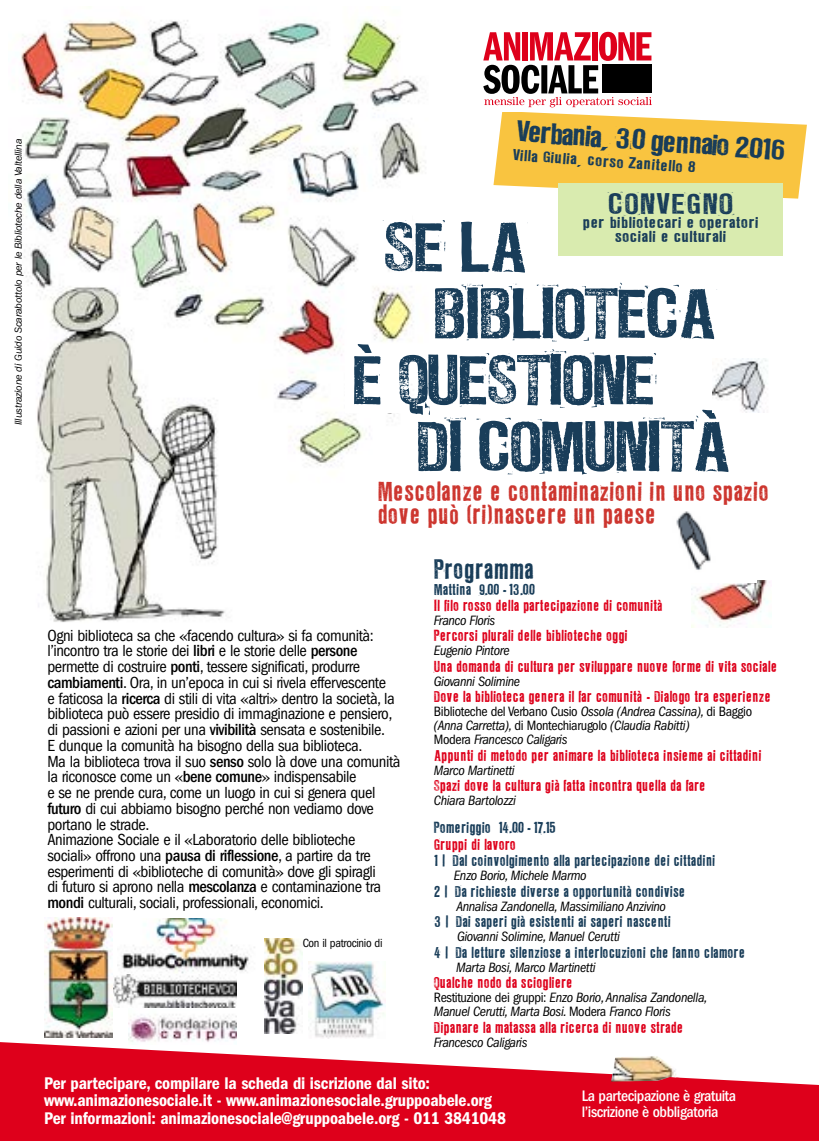
<style>
.page{position:relative;width:819px;height:1141px;background:#fff}
.page>*{position:absolute;margin:0;border:0;box-sizing:border-box;transform-origin:0 0}
.t1{font:63px "LL Rubber Grotesque";letter-spacing:-.075em;color:#193d59;scale:1.2 1}
.t2{font:26.25px "LL Rubber Grotesque";color:#193d59;scale:1.25 1}
.t3{font:24.5px/22.8px "LL Rubber Grotesque";letter-spacing:-.025em;color:#cd362f}
.t4{font:24.5px "LL Rubber Grotesque";letter-spacing:-.025em;color:#193d59}
.t5{font:17.5px/17.5px "ITC Franklin Gothic Std Dm Cd";letter-spacing:-.01em;color:#fff}
.t6{font:condensed 16.62px/15.8px "ITC Franklin Gothic Std";letter-spacing:-.025em;color:#000}
.t7{font:500 condensed 15.75px/15.8px "ITC Franklin Gothic Std";letter-spacing:-.025em;color:#fff}
.t8{font:italic condensed 14px/14px "ITC Franklin Gothic Std";letter-spacing:-.025em;color:#000}
.t9{font:14px "LL Rubber Grotesque";letter-spacing:-.025em;color:#de001b}
.t10{font:14px "LL Rubber Grotesque";letter-spacing:-.025em;color:#193d59}
.t11{font:14px/14px "LL Rubber Grotesque";letter-spacing:-.025em;color:#193d59;text-align:center;scale:1.25 1}
.t12{font:condensed 12.25px "ITC Franklin Gothic Std";letter-spacing:-.025em;color:#000}
.t13{font:italic 10.5px "ITC Franklin Gothic Std";letter-spacing:-.025em;color:#000}
.s1{font-family:"Simoncini Garamond Std";font-stretch:normal}
.s2{font-weight:500}
.s3{font-style:normal}
</style>
<div class="page">
<img style="left:118px;top:919px;width:137px;height:73px">
<svg style="left:0;top:1042px;width:819px;height:99px;fill:#de001b"></svg>
<img style="left:21px;top:20px;width:400px;height:602px">
<img style="left:691px;top:580px;width:79px;height:47px">
<div style="left:434px;top:554px;width:322px;height:29px;background:#fff"></div>
<svg style="left:483px;top:32px;width:323px;height:167px"></svg>
<div style="left:601px;top:65px;width:50px;height:28px;background:#000"></div>
<div style="left:557px;top:184px;width:225px;height:72px;background:#d9ebaf"></div>
<img style="left:265px;top:938px;width:38px;height:95px">
<div style="left:360px;top:192px;width:52px;height:73px;background:#fff"></div>
<div style="left:345px;top:355px;width:64px;height:57px;background:#fff"></div>
<img style="left:676px;top:511px;width:35px;height:59px">
<img style="left:712px;top:358px;width:56px;height:54px">
<img style="left:611px;top:1056px;width:65px;height:26px">
<svg style="left:657px;top:1077px;width:29px;height:6px"></svg>
<img style="left:129px;top:1014px;width:107px;height:31px">
<img style="left:113px;top:974px;width:123px;height:34px">
<img style="left:309px;top:962px;width:76px;height:76px">
<img style="left:44px;top:918px;width:69px;height:119px">
<p class="t13" style="left:13px;top:425px;width:288px;rotate:-90deg">Illustrazione di Guido Scarabottolo per le Biblioteche della Valtellina</p>
<h2 class="t2" style="left:517px;top:115px;width:218px;rotate:4deg">Verbania, 30 gennaio 2016</h2>
<p class="t11" style="left:513px;top:148px;width:149px;rotate:4deg">Villa Giulia, corso Zanitello 8</p>
<h2 class="t2" style="left:607px;top:188px;width:102px">CONVEGNO</h2>
<p class="t11" style="left:582px;top:216px;width:143px">per bibliotecari e operatori sociali e culturali</p>
<h1 class="t1" style="left:382px;top:208px;width:123px">SE LA</h1>
<h1 class="t1" style="left:431px;top:275px;width:240px">BIBLIOTECA</h1>
<h1 class="t1" style="left:350px;top:341px;width:258px">È QUESTIONE</h1>
<h1 class="t1" style="left:415px;top:408px;width:266px">DI COMUNITÀ</h1>
<h3 class="t3" style="left:377px;top:481px;width:394px">Mescolanze e contaminazioni in uno spazio dove può (ri)nascere un paese</h3>
<p class="t6" style="left:47px;top:627px;width:354px">Ogni biblioteca sa che <span class="s1">«</span>facendo cultura<span class="s1">»</span> si fa comunità: l’incontro tra le storie dei <span class="s2">libri</span> e le storie delle <span class="s2">persone </span>permette di costruire <span class="s2">ponti</span>, tessere significati, produrre <span class="s2">cambiamenti</span>. Ora, in un’epoca in cui si rivela effervescente<br>e faticosa la <span class="s2">ricerca</span> di stili di vita <span class="s1">«</span>altri<span class="s1">»</span> dentro la società, la biblioteca può essere presidio di immaginazione e pensiero, di passioni e azioni per una <span class="s2">vivibilità</span> sensata e sostenibile.<br>E dunque la comunità ha bisogno della sua biblioteca.<br>Ma la biblioteca trova il suo <span class="s2">senso</span> solo là dove una comunità la riconosce come un <span class="s1">«</span><span class="s2">bene comune</span><span class="s1">»</span> indispensabile<br>e se ne prende cura, come un luogo in cui si genera quel <span class="s2">futuro</span> di cui abbiamo bisogno perché non vediamo dove portano le strade.<br>Animazione Sociale e il <span class="s1">«</span>Laboratorio delle biblioteche sociali<span class="s1">»</span> offrono una <span class="s2">pausa di riflessione</span>, a partire da tre esperimenti di <span class="s1">«</span>biblioteche di comunità<span class="s1">»</span> dove gli spiragli<br>di futuro si aprono nella <span class="s2">mescolanza</span> e contaminazione tra <span class="s2">mondi</span> culturali, sociali, professionali, economici.</p>
<p class="t12" style="left:303px;top:936px;width:81px">Con il patrocinio di</p>
<h3 class="t4" style="left:434px;top:554px;width:102px">Programma</h3>
<p class="t10" style="left:434px;top:580px;width:103px">Mattina 9.00 - 13.00</p>
<p class="t9" style="left:434px;top:597px;width:230px">Il filo rosso della partecipazione di comunità</p>
<p class="t8" style="left:434px;top:613px;width:63px">Franco Floris</p>
<p class="t9" style="left:434px;top:627px;width:196px">Percorsi plurali delle biblioteche oggi</p>
<p class="t8" style="left:434px;top:644px;width:77px">Eugenio Pintore</p>
<p class="t9" style="left:434px;top:658px;width:345px">Una domanda di cultura per sviluppare nuove forme di vita sociale</p>
<p class="t8" style="left:434px;top:674px;width:88px">Giovanni Solimine</p>
<p class="t9" style="left:434px;top:688px;width:338px">Dove la biblioteca genera il far comunità - Dialogo tra esperienze</p>
<p class="t8" style="left:434px;top:705px;width:320px"><span class="s3">Biblioteche del Verbano Cusio</span> Ossola (Andrea Cassina), <span class="s3">di Baggio </span>(Anna Carretta), <span class="s3">di Montechiarugolo</span> (Claudia Rabitti)<br><span class="s3">Modera</span> Francesco Caligaris</p>
<p class="t9" style="left:434px;top:747px;width:329px">Appunti di metodo per animare la biblioteca insieme ai cittadini</p>
<p class="t8" style="left:434px;top:763px;width:82px">Marco Martinetti</p>
<p class="t9" style="left:434px;top:777px;width:273px">Spazi dove la cultura già fatta incontra quella da fare</p>
<p class="t8" style="left:434px;top:794px;width:84px">Chiara Bartolozzi</p>
<p class="t10" style="left:434px;top:819px;width:124px">Pomeriggio 14.00 - 17.15</p>
<p class="t9" style="left:434px;top:836px;width:84px">Gruppi di lavoro</p>
<p class="t10" style="left:434px;top:852px;width:283px">1 | Dal coinvolgimento alla partecipazione dei cittadini</p>
<p class="t8" style="left:454px;top:869px;width:134px">Enzo Borio, Michele Marmo</p>
<p class="t10" style="left:434px;top:883px;width:253px">2 | Da richieste diverse a opportunità condivise</p>
<p class="t8" style="left:456px;top:899px;width:211px">Annalisa Zandonella, Massimiliano Anzivino</p>
<p class="t10" style="left:434px;top:913px;width:239px">3 | Dai saperi già esistenti ai saperi nascenti</p>
<p class="t8" style="left:457px;top:930px;width:164px">Giovanni Solimine, Manuel Cerutti</p>
<p class="t10" style="left:434px;top:944px;width:313px">4 | Da letture silenziose a interlocuzioni che fanno clamore</p>
<p class="t8" style="left:456px;top:960px;width:141px">Marta Bosi, Marco Martinetti</p>
<p class="t9" style="left:434px;top:974px;width:141px">Qualche nodo da sciogliere</p>
<p class="t8" style="left:434px;top:991px;width:275px"><span class="s3">Restituzione dei gruppi:</span> Enzo Borio, Annalisa Zandonella,<br>Manuel Cerutti, Marta Bosi. <span class="s3">Modera</span> Franco Floris</p>
<p class="t9" style="left:434px;top:1019px;width:251px">Dipanare la matassa alla ricerca di nuove strade</p>
<p class="t8" style="left:434px;top:1035px;width:95px">Francesco Caligaris</p>
<p class="t5" style="left:44px;top:1074px;width:463px">Per partecipare, compilare la scheda di iscrizione dal sito: www.animazionesociale.it - www.animazionesociale.gruppoabele.org<br>Per informazioni: animazionesociale@gruppoabele.org - 011 3841048</p>
<p class="t7" style="left:581px;top:1088px;width:156px">La partecipazione è gratuita l’iscrizione è obbligatoria</p>
</div>
